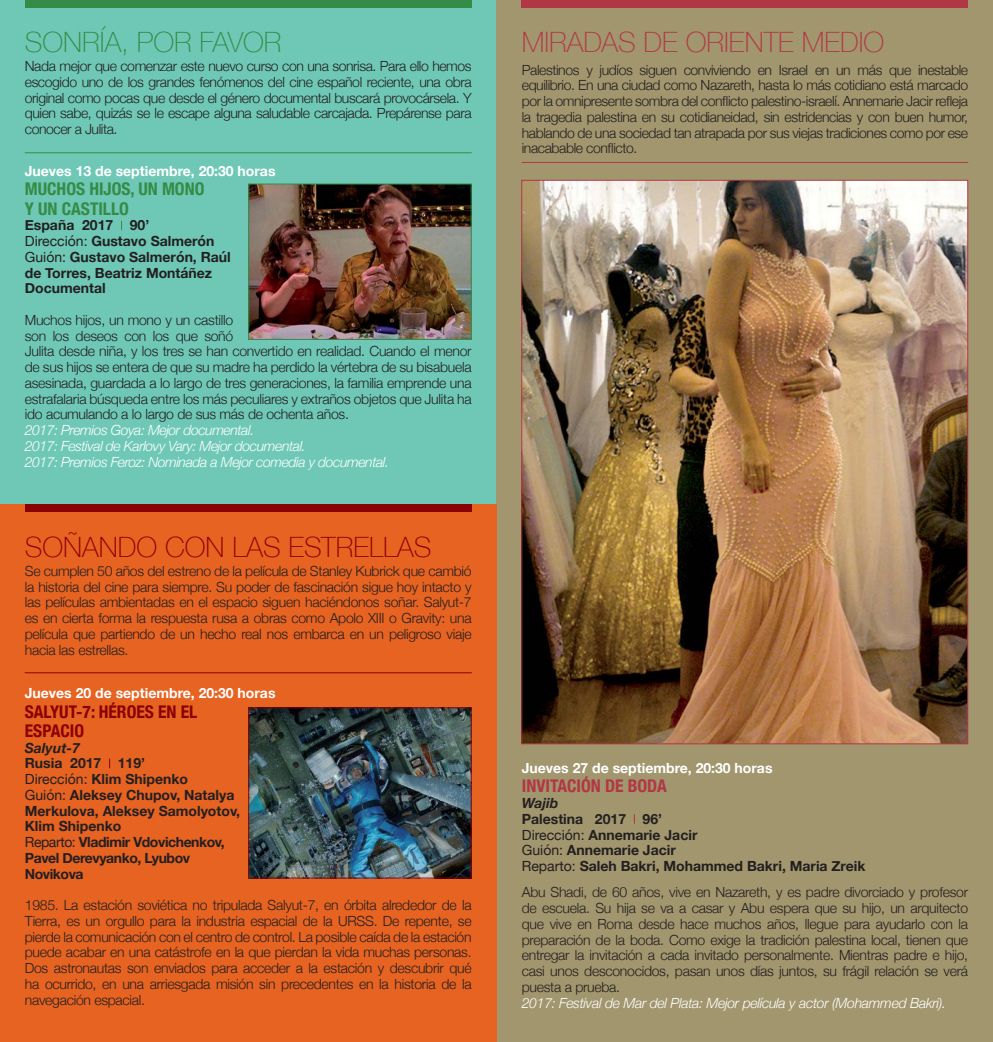
<style>
.page{position:relative;width:993px;height:1042px;background:#fff}
.page>*{position:absolute;margin:0;border:0;box-sizing:border-box;transform-origin:0 0}
.t1{font:100 28px "Helvetica Neue";color:#8b0204}
.t2{font:100 28px "Helvetica Neue";color:#b23744}
.t3{font:100 28px "Helvetica Neue";color:#358c46}
.t4{font:700 condensed 17.5px/19.2px "Helvetica Neue";color:#358c46}
.t5{font:700 condensed 17.5px/19.2px "Helvetica Neue";color:#8b0204}
.t6{font:700 condensed 17.5px "Helvetica Neue";color:#b23744}
.t7{font:300 14px/15.8px "Helvetica Neue";letter-spacing:-.02em;color:#231f20;text-align:justify}
.t8{font:700 14px/15.8px "Helvetica Neue";color:#231f20}
.t9{font:italic 300 14px/15.8px "Helvetica Neue";letter-spacing:-.03em;color:#fff}
.t10{font:700 14px "Helvetica Neue";color:#fff}
.t11{font:italic 700 14px "Helvetica Neue";color:#231f20}
.s1{font-weight:400}
</style>
<div class="page">
<div style="left:0;top:0;width:496px;height:1042px;background:#6fc8b6"></div>
<div style="left:496px;top:0;width:496px;height:1042px;background:#a1966e"></div>
<div style="left:0;top:504px;width:496px;height:538px;background:#e66322"></div>
<img style="left:523px;top:182px;width:442px;height:560px">
<hr style="left:522px;top:162px;width:445px;height:1px;background:#b23744">
<img style="left:250px;top:186px;width:219px;height:152px">
<div style="left:248px;top:184px;width:223px;height:156px;border:1px solid #358c46"></div>
<hr style="left:25px;top:152px;width:446px;height:1px;background:#358c46">
<img style="left:250px;top:709px;width:219px;height:167px">
<div style="left:248px;top:707px;width:223px;height:171px;border:1px solid #8b0204"></div>
<hr style="left:25px;top:672px;width:446px;height:1px;background:#8b0204">
<div style="left:25px;top:0;width:446px;height:7px;background:#358c46"></div>
<div style="left:521px;top:0;width:446px;height:7px;background:#b23744"></div>
<div style="left:25px;top:504px;width:446px;height:8px;background:#8b0204"></div>
<h1 class="t3" style="left:25px;top:25px;width:258px">SONRÍA, POR FAVOR</h1>
<p class="t7" style="left:25px;top:58px;width:448px">Nada mejor que comenzar este nuevo curso con una sonrisa. Para ello hemos escogido uno de los grandes fenómenos del cine español reciente, una obra original como pocas que desde el género documental buscará provocársela. Y quien sabe, quizás se le escape alguna saludable carcajada. Prepárense para conocer a Julita.</p>
<p class="t10" style="left:25px;top:162px;width:252px">Jueves 13 de septiembre, 20:30 horas</p>
<p class="t4" style="left:25px;top:179px;width:181px">MUCHOS HIJOS, UN MONO<br>Y UN CASTILLO</p>
<p class="t8" style="left:25px;top:217px;width:207px">España 2017 90’<br><span class="s1">Dirección:</span> Gustavo Salmerón<br><span class="s1">Guión:</span> Gustavo Salmerón, Raúl de Torres, Beatriz Montáñez<br>Documental</p>
<p class="t7" style="left:25px;top:312px;width:448px;text-align:left">Muchos hijos, un mono y un castillo<br>son los deseos con los que soñó<br>Julita desde niña, y los tres se han convertido en realidad. Cuando el menor de sus hijos se entera de que su madre ha perdido la vértebra de su bisabuela asesinada, guardada a lo largo de tres generaciones, la familia emprende una estrafalaria búsqueda entre los más peculiares y extraños objetos que Julita ha ido acumulando a lo largo de sus más de ochenta años.</p>
<p class="t9" style="left:25px;top:422px;width:365px">2017: Premios Goya: Mejor documental.<br>2017: Festival de Karlovy Vary: Mejor documental.<br>2017: Premios Feroz: Nominada a Mejor comedia y documental.</p>
<h1 class="t1" style="left:25px;top:529px;width:408px">SOÑANDO CON LAS ESTRELLAS</h1>
<p class="t7" style="left:25px;top:562px;width:448px">Se cumplen 50 años del estreno de la película de Stanley Kubrick que cambió la historia del cine para siempre. Su poder de fascinación sigue hoy intacto y las películas ambientadas en el espacio siguen haciéndonos soñar. Salyut-7 es en cierta forma la respuesta rusa a obras como Apolo XIII o Gravity: una película que partiendo de un hecho real nos embarca en un peligroso viaje hacia las estrellas.</p>
<p class="t10" style="left:25px;top:684px;width:252px">Jueves 20 de septiembre, 20:30 horas</p>
<p class="t5" style="left:25px;top:701px;width:174px">SALYUT-7: HÉROES EN EL<br>ESPACIO</p>
<p class="t11" style="left:25px;top:739px;width:57px">Salyut-7</p>
<p class="t8" style="left:25px;top:755px;width:217px">Rusia 2017 119’<br><span class="s1">Dirección:</span> Klim Shipenko<br><span class="s1">Guión:</span> Aleksey Chupov, Natalya<br>Merkulova, Aleksey Samolyotov,<br>Klim Shipenko<br><span class="s1">Reparto:</span> Vladimir Vdovichenkov,<br>Pavel Derevyanko, Lyubov<br>Novikova</p>
<p class="t7" style="left:25px;top:897px;width:448px">1985. La estación soviética no tripulada Salyut-7, en órbita alrededor de la Tierra, es un orgullo para la industria espacial de la URSS. De repente, se pierde la comunicación con el centro de control. La posible caída de la estación puede acabar en una catástrofe en la que pierdan la vida muchas personas.<br>Dos astronautas son enviados para acceder a la estación y descubrir qué ha ocurrido, en una arriesgada misión sin precedentes en la historia de la navegación espacial.</p>
<h1 class="t2" style="left:521px;top:25px;width:364px">MIRADAS DE ORIENTE MEDIO</h1>
<p class="t7" style="left:521px;top:61px;width:447px">Palestinos y judíos siguen conviviendo en Israel en un más que inestable equilibrio. En una ciudad como Nazareth, hasta lo más cotidiano está marcado por la omnipresente sombra del conflicto palestino-israelí. Annemarie Jacir refleja la tragedia palestina en su cotidianeidad, sin estridencias y con buen humor, hablando de una sociedad tan atrapada por sus viejas tradiciones como por ese inacabable conflicto.</p>
<p class="t10" style="left:521px;top:759px;width:252px">Jueves 27 de septiembre, 20:30 horas</p>
<p class="t6" style="left:521px;top:775px;width:147px">INVITACIÓN DE BODA</p>
<p class="t11" style="left:521px;top:794px;width:38px">Wajib</p>
<p class="t8" style="left:521px;top:810px;width:345px">Palestina 2017 96’<br><span class="s1">Dirección:</span> Annemarie Jacir<br><span class="s1">Guión:</span> Annemarie Jacir<br><span class="s1">Reparto:</span> Saleh Bakri, Mohammed Bakri, Maria Zreik</p>
<p class="t7" style="left:521px;top:884px;width:447px">Abu Shadi, de 60 años, vive en Nazareth, y es padre divorciado y profesor de escuela. Su hija se va a casar y Abu espera que su hijo, un arquitecto que vive en Roma desde hace muchos años, llegue para ayudarlo con la preparación de la boda. Como exige la tradición palestina local, tienen que entregar la invitación a cada invitado personalmente. Mientras padre e hijo, casi unos desconocidos, pasan unos días juntos, su frágil relación se verá puesta a prueba.</p>
<p class="t9" style="left:521px;top:994px;width:425px">2017: Festival de Mar del Plata: Mejor película y actor (Mohammed Bakri).</p>
</div>
